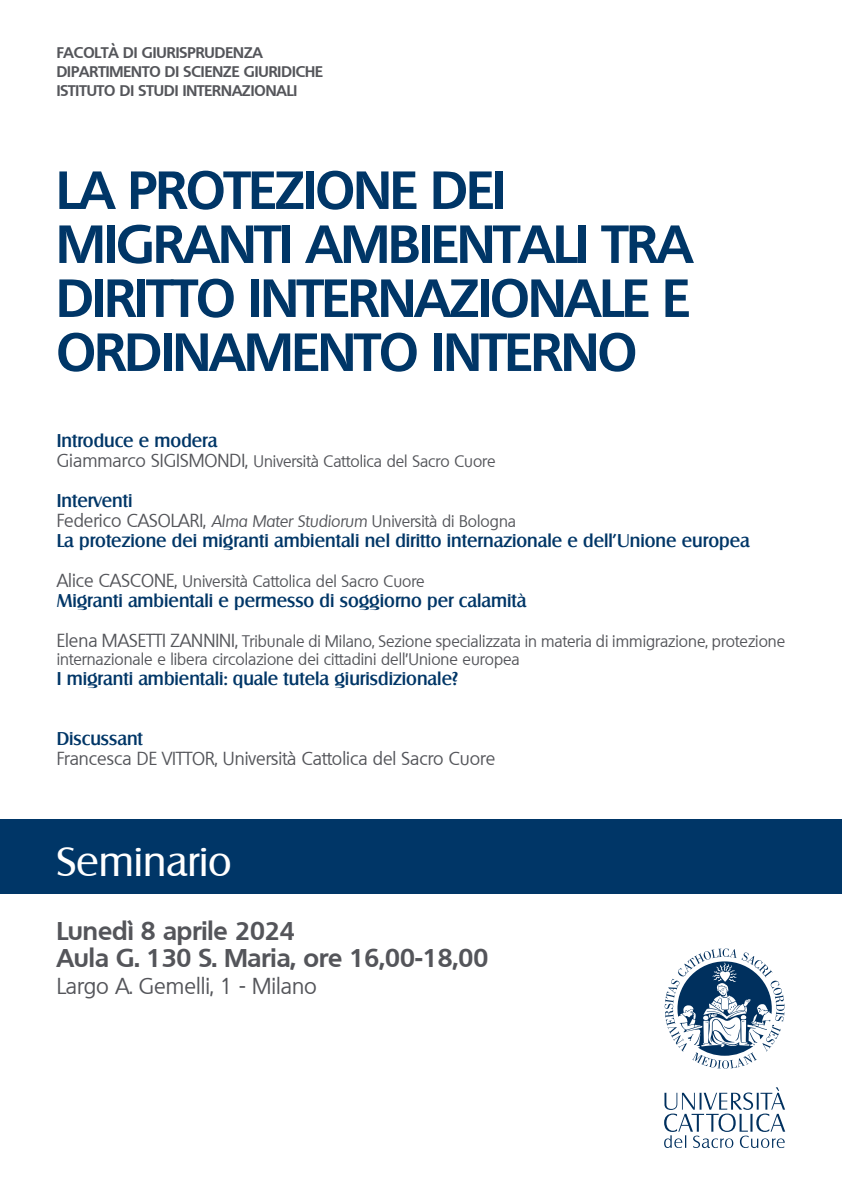
<style>
.page{position:relative;width:842px;height:1191px;background:#fff}
.page>*{position:absolute;margin:0;border:0;box-sizing:border-box;transform-origin:0 0}
.t1{font:700 52px/54px "Quebec";letter-spacing:-.015em;color:#003667}
.t2{font:40px "Salzburg";color:#fff}
.t3{font:700 25px/27px "Quebec";color:#54555a}
.t4{font:22px "Quebec";color:#54555a}
.t5{font:500 18px "Salzburg";color:#003667}
.t6{font:18px "Quebec";color:#54555a}
.t7{font:16px/18px "Quebec";color:#54555a}
.t8{font:700 15px/19px "Quebec";color:#54555a}
.s1{font-size:18px}
.s2{font-style:italic}
</style>
<div class="page">
<div style="left:0;top:819px;width:842px;height:75px;background:#003667"></div>
<svg style="left:665px;top:948px;width:119px;height:120px"></svg>
<svg style="left:664px;top:1087px;width:121px;height:61px"></svg>
<p class="t8" style="left:57px;top:42px;width:268px">FACOLTÀ DI GIURISPRUDENZA<br>DIPARTIMENTO DI SCIENZE GIURIDICHE<br>ISTITUTO DI STUDI INTERNAZIONALI</p>
<h1 class="t1" style="left:57px;top:162px;width:637px">LA PROTEZIONE DEI<br>MIGRANTI AMBIENTALI TRA<br>DIRITTO INTERNAZIONALE E<br>ORDINAMENTO INTERNO</h1>
<p class="t5" style="left:57px;top:430px;width:162px">Introduce e modera</p>
<p class="t7" style="left:57px;top:452px;width:440px"><span class="s1">Giammarco SIGISMONDI,</span> Università Cattolica del Sacro Cuore</p>
<p class="t5" style="left:57px;top:490px;width:77px">Interventi</p>
<p class="t7" style="left:57px;top:512px;width:461px"><span class="s1">Federico CASOLARI,</span> <span class="s2">Alma Mater Studiorum</span> Università di Bologna</p>
<p class="t5" style="left:57px;top:530px;width:694px">La protezione dei migranti ambientali nel diritto internazionale e dell’Unione europea</p>
<p class="t7" style="left:57px;top:572px;width:370px"><span class="s1">Alice CASCONE,</span> Università Cattolica del Sacro Cuore</p>
<p class="t5" style="left:57px;top:590px;width:471px">Migranti ambientali e permesso di soggiorno per calamità</p>
<p class="t7" style="left:57px;top:632px;width:730px"><span class="s1">Elena MASETTI ZANNINI,</span> Tribunale di Milano, Sezione specializzata in materia di immigrazione, protezione internazionale e libera circolazione dei cittadini dell’Unione europea</p>
<p class="t5" style="left:57px;top:668px;width:403px">I migranti ambientali: quale tutela giurisdizionale?</p>
<p class="t5" style="left:57px;top:728px;width:88px">Discussant</p>
<p class="t6" style="left:57px;top:747px;width:440px">Francesca DE VITTOR, Università Cattolica del Sacro Cuore</p>
<h2 class="t2" style="left:57px;top:837px;width:177px">Seminario</h2>
<h3 class="t3" style="left:57px;top:917px;width:433px">Lunedì 8 aprile 2024<br>Aula G. 130 S. Maria, ore 16,00-18,00</h3>
<h3 class="t4" style="left:57px;top:972px;width:262px">Largo A. Gemelli, 1 - Milano</h3>
</div>
